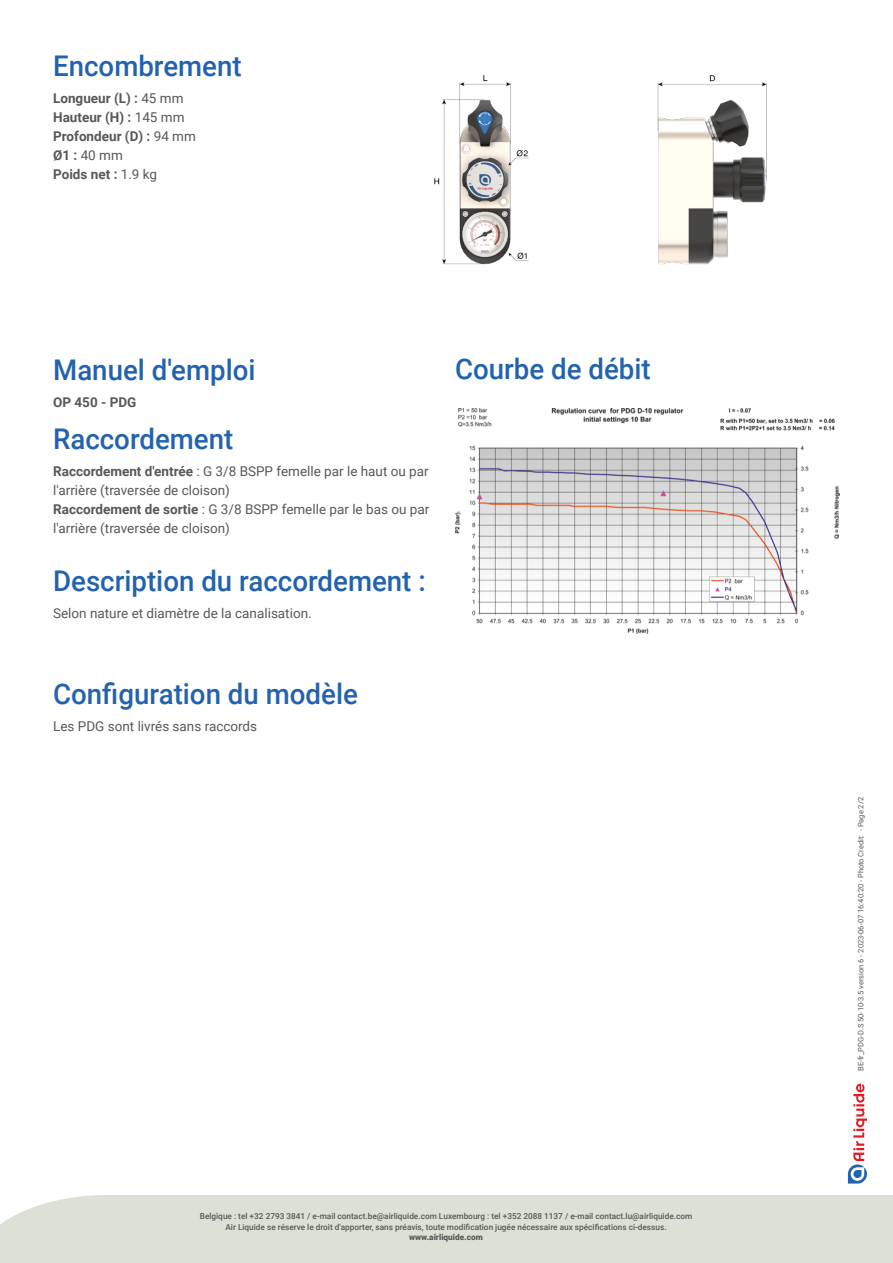
<style>
.page{position:relative;width:893px;height:1263px;background:#fff}
.page>*{position:absolute;margin:0;border:0;box-sizing:border-box;transform-origin:0 0}
.Sous_titre_bleu_Fond{font:500 28.5px "Roboto";color:#2362af}
.Paragraphe_solidaire{font:13.5px/18.9px "Roboto";color:#57585a}
.Descriptif_Noir80_Fo{font:700 13.5px/18.9px "Roboto";color:#57585a}
.t1{font:500 8.25px/10.5px "Roboto";color:#57585a;text-align:center}
.t2{font:900 8.25px "Roboto";color:#57585a}
.t3{font:7.5px "Roboto";color:#57585a}
.s1{font-weight:400}
.s2{font-weight:700}
</style>
<div class="page">
<div style="left:0;top:1195px;width:893px;height:68px;background:#dbe1d4"></div>
<svg style="left:848px;top:1083px;width:19px;height:100px"></svg>
<img style="left:434px;top:75px;width:333px;height:190px">
<img style="left:455px;top:408px;width:385px;height:226px">
<p class="Sous_titre_bleu_Fond" style="left:53px;top:46px;width:190px">Encombrement</p>
<p class="Descriptif_Noir80_Fo" style="left:53px;top:88px;width:144px">Longueur (L) : <span class="s1">45 mm<br></span>Hauteur (H) : <span class="s1">145 mm<br></span>Profondeur (D) : <span class="s1">94 mm<br></span>Ø1 : <span class="s1">40 mm<br></span>Poids net : <span class="s1">1.9 kg</span></p>
<p class="Sous_titre_bleu_Fond" style="left:53px;top:350px;width:204px">Manuel d'emploi</p>
<p class="Descriptif_Noir80_Fo" style="left:53px;top:393px;width:85px">OP 450 - PDG</p>
<p class="Sous_titre_bleu_Fond" style="left:53px;top:418px;width:182px">Raccordement</p>
<p class="Paragraphe_solidaire" style="left:53px;top:461px;width:377px"><span class="s2">Raccordement d'entrée</span> : G 3/8 BSPP femelle par le haut ou par l'arrière (traversée de cloison)</p>
<p class="Paragraphe_solidaire" style="left:53px;top:499px;width:378px"><span class="s2">Raccordement de sortie</span> : G 3/8 BSPP femelle par le bas ou par l'arrière (traversée de cloison)</p>
<p class="Sous_titre_bleu_Fond" style="left:53px;top:561px;width:374px">Description du raccordement :</p>
<p class="Paragraphe_solidaire" style="left:53px;top:604px;width:260px">Selon nature et diamètre de la canalisation.</p>
<p class="Sous_titre_bleu_Fond" style="left:53px;top:674px;width:306px">Configuration du modèle</p>
<p class="Paragraphe_solidaire" style="left:53px;top:717px;width:206px">Les PDG sont livrés sans raccords</p>
<p class="Sous_titre_bleu_Fond" style="left:455px;top:349px;width:197px">Courbe de débit</p>
<p class="t1" style="left:200px;top:1211px;width:494px">Belgique : tel +32 2793 3841 / e-mail contact.be@airliquide.com Luxembourg : tel +352 2088 1137 / e-mail contact.lu@airliquide.com<br>Air Liquide se réserve le droit d'apporter, sans préavis, toute modification jugée nécessaire aux spécifications ci-dessus.</p>
<p class="t2" style="left:409px;top:1231px;width:75px">www.airliquide.com</p>
<p class="t3" style="left:856px;top:1071px;width:276px;rotate:-90deg">BE-fr_PDG-D.S 50-10-3.5 version 6 - 2023-06-07 16:40:20 - Photo Credit: - Page 2/2</p>
</div>
